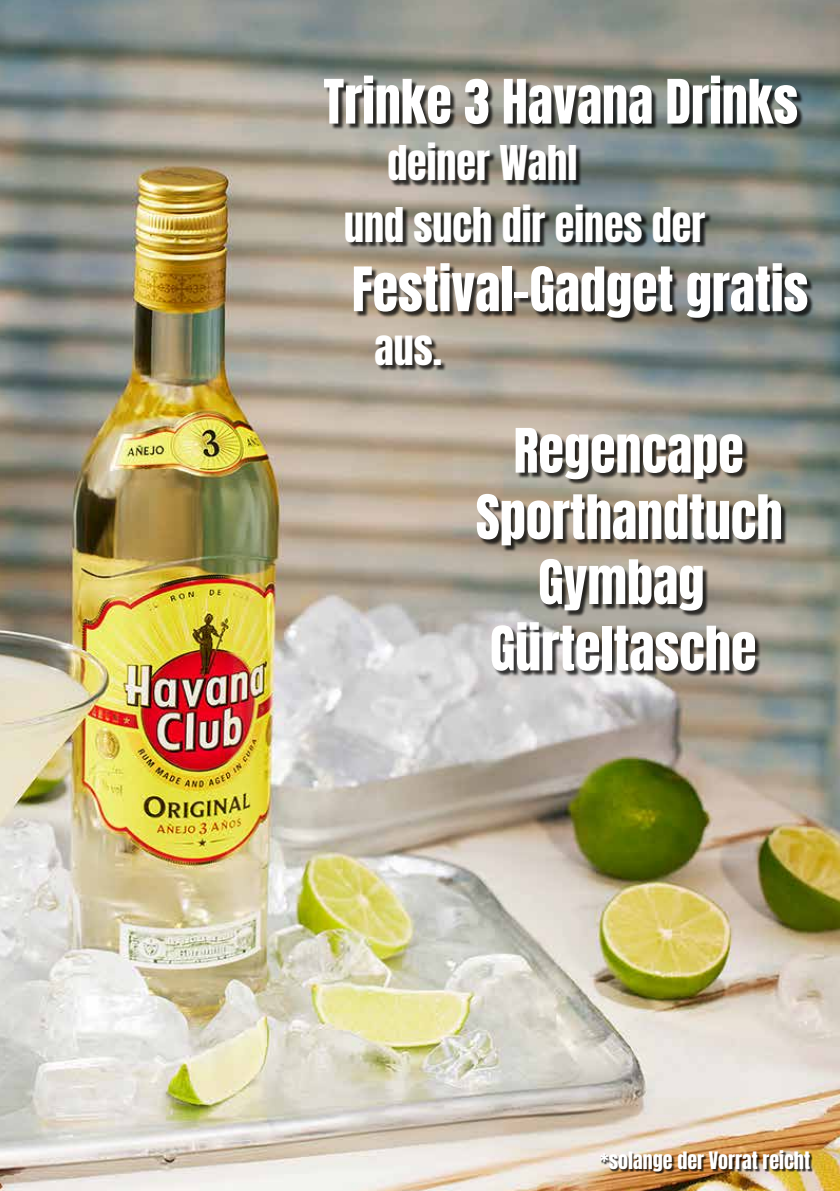
<style>
.page{position:relative;width:840px;height:1191px;background:#fff}
.page>*{position:absolute;margin:0;border:0;box-sizing:border-box;transform-origin:0 0}
.t1{font:52px/65.6px "Anton";color:#fff;text-align:center}
.t2{font:40px/61.2px "Anton";color:#fff}
.t3{font:20px "Anton";color:#fff}
</style>
<div class="page">
<img style="left:0;top:0;width:839px;height:1191px">
<div style="left:601px;top:1151px;width:211px;height:22px;background:#000;opacity:.75"></div>
<div style="left:325px;top:78px;width:478px;height:52px;background:#000;opacity:.75"></div>
<div style="left:517px;top:430px;width:232px;height:55px;background:#000;opacity:.75"></div>
<div style="left:355px;top:265px;width:458px;height:59px;background:#000;opacity:.75"></div>
<div style="left:390px;top:145px;width:191px;height:42px;background:#000;opacity:.75"></div>
<div style="left:347px;top:206px;width:363px;height:42px;background:#000;opacity:.75"></div>
<div style="left:377px;top:337px;width:70px;height:34px;background:#000;opacity:.75"></div>
<div style="left:478px;top:495px;width:308px;height:56px;background:#000;opacity:.75"></div>
<div style="left:541px;top:560px;width:167px;height:56px;background:#000;opacity:.75"></div>
<div style="left:493px;top:624px;width:268px;height:53px;background:#000;opacity:.75"></div>
<p class="t1" style="left:323px;top:73px;width:476px">Trinke 3 Havana Drinks</p>
<p class="t2" style="left:344px;top:136px;width:362px;text-indent:43px">deiner Wahl<br>und such dir eines der</p>
<p class="t1" style="left:351px;top:260px;width:457px">Festival-Gadget gratis</p>
<p class="t2" style="left:374px;top:321px;width:69px">aus.</p>
<p class="t1" style="left:513px;top:422px;width:231px">Regencape</p>
<p class="t1" style="left:475px;top:488px;width:308px">Sporthandtuch<br>Gymbag<br>Gürteltasche</p>
<p class="t3" style="left:599px;top:1150px;width:212px">*solange der Vorrat reicht</p>
</div>
